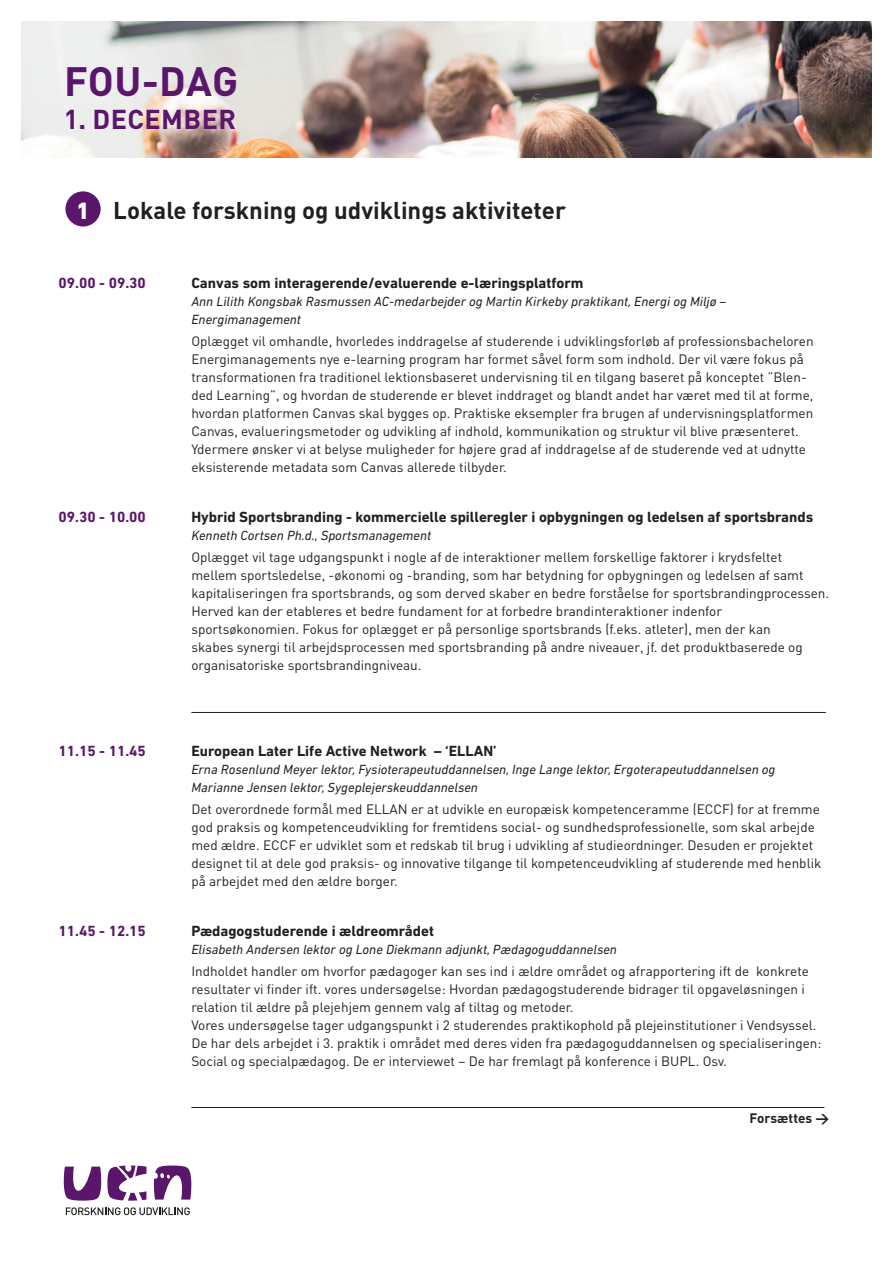
<style>
.page{position:relative;width:893px;height:1263px;background:#fff}
.page>*{position:absolute;margin:0;border:0;box-sizing:border-box;transform-origin:0 0}
.t1{font:700 40.5px "DIN";letter-spacing:.005em;color:#5a166b}
.t2{font:700 27px "DIN";letter-spacing:.015em;color:#5a166b}
.t3{font:700 24px "DIN";color:#231f20}
.t4{font:700 15px "DIN Next LT Pro";color:#231f20}
.t5{font:700 15px "DIN Next LT Pro";color:#5a166b}
.t6{font:13.5px/18px "DIN";color:#231f20}
.t7{font:italic 13.5px/18px "DIN Next LT Pro";color:#231f20}
.t8{font:700 13.5px "DIN";color:#231f20}
.s1{font-family:"DIN Next LT Pro";font-weight:800;color:#fff}
</style>
<div class="page">
<svg style="left:64px;top:1166px;width:37px;height:34px"></svg>
<svg style="left:154px;top:1165px;width:37px;height:34px"></svg>
<svg style="left:107px;top:1165px;width:39px;height:36px"></svg>
<svg style="left:66px;top:1207px;width:124px;height:8px"></svg>
<div style="left:65px;top:191px;width:36px;height:35px;background:#5a166b;border-radius:50%"></div>
<hr style="left:191px;top:712px;width:635px;height:1px;background:#231f20">
<hr style="left:191px;top:1107px;width:633px;height:1px;background:#231f20">
<img style="left:21px;top:21px;width:851px;height:136px">
<h1 class="t1" style="left:64px;top:55px;width:176px">FOU-DAG</h1>
<h2 class="t2" style="left:64px;top:102px;width:174px">1. DECEMBER</h2>
<h3 class="t3" style="left:76px;top:195px;width:491px"><span class="s1">1</span> Lokale forskning og udviklings aktiviteter</h3>
<p class="t5" style="left:58px;top:274px;width:89px">09.00 - 09.30</p>
<p class="t5" style="left:58px;top:508px;width:89px">09.30 - 10.00</p>
<p class="t5" style="left:58px;top:742px;width:89px">11.15 - 11.45</p>
<p class="t5" style="left:58px;top:922px;width:89px">11.45 - 12.15</p>
<p class="t4" style="left:191px;top:274px;width:394px">Canvas som interagerende/evaluerende e-læringsplatform</p>
<p class="t7" style="left:191px;top:292px;width:536px">Ann Lilith Kongsbak Rasmussen AC-medarbejder og Martin Kirkeby praktikant, Energi og Miljø –<br>Energimanagement</p>
<p class="t6" style="left:191px;top:332px;width:624px">Oplægget vil omhandle, hvorledes inddragelse af studerende i udviklingsforløb af professionsbacheloren Energimanagements nye e-learning program har formet såvel form som indhold. Der vil være fokus på transformationen fra traditionel lektionsbaseret undervisning til en tilgang baseret på konceptet ”Blen&shy;ded Learning”, og hvordan de studerende er blevet inddraget og blandt andet har været med til at forme, hvordan platformen Canvas skal bygges op. Praktiske eksempler fra brugen af undervisningsplatformen Canvas, evalueringsmetoder og udvikling af indhold, kommunikation og struktur vil blive præsenteret.<br>Ydermere ønsker vi at belyse muligheder for højere grad af inddragelse af de studerende ved at udnytte eksisterende metadata som Canvas allerede tilbyder.</p>
<p class="t4" style="left:191px;top:508px;width:623px">Hybrid Sportsbranding - kommercielle spilleregler i opbygningen og ledelsen af sportsbrands</p>
<p class="t7" style="left:191px;top:526px;width:241px">Kenneth Cortsen Ph.d., Sportsmanagement</p>
<p class="t6" style="left:191px;top:548px;width:639px">Oplægget vil tage udgangspunkt i nogle af de interaktioner mellem forskellige faktorer i krydsfeltet mellem sportsledelse, -økonomi og -branding, som har betydning for opbygningen og ledelsen af samt kapitaliseringen fra sportsbrands, og som derved skaber en bedre forståelse for sportsbrandingprocessen.<br>Herved kan der etableres et bedre fundament for at forbedre brandinteraktioner indenfor sportsøkonomien. Fokus for oplægget er på personlige sportsbrands (f.eks. atleter), men der kan<br>skabes synergi til arbejdsprocessen med sportsbranding på andre niveauer, jf. det produktbaserede og organisatoriske sportsbrandingniveau.</p>
<p class="t4" style="left:191px;top:742px;width:307px">European Later Life Active Network – ‘ELLAN’</p>
<p class="t7" style="left:191px;top:760px;width:586px">Erna Rosenlund Meyer lektor, Fysioterapeutuddannelsen, Inge Lange lektor, Ergoterapeutuddannelsen og<br>Marianne Jensen lektor, Sygeplejerskeuddannelsen</p>
<p class="t6" style="left:191px;top:800px;width:631px">Det overordnede formål med ELLAN er at udvikle en europæisk kompetenceramme (ECCF) for at fremme god praksis og kompetenceudvikling for fremtidens social- og sundhedsprofessionelle, som skal arbejde med ældre. ECCF er udviklet som et redskab til brug i udvikling af studieordninger. Desuden er projektet designet til at dele god praksis- og innovative tilgange til kompetenceudvikling af studerende med henblik på arbejdet med den ældre borger.</p>
<p class="t4" style="left:191px;top:922px;width:244px">Pædagogstuderende i ældreområdet</p>
<p class="t7" style="left:191px;top:940px;width:427px">Elisabeth Andersen lektor og Lone Diekmann adjunkt, Pædagoguddannelsen</p>
<p class="t6" style="left:191px;top:962px;width:632px">Indholdet handler om hvorfor pædagoger kan ses ind i ældre området og afrapportering ift de konkrete resultater vi finder ift. vores undersøgelse: Hvordan pædagogstuderende bidrager til opgaveløsningen i relation til ældre på plejehjem gennem valg af tiltag og metoder.<br>Vores undersøgelse tager udgangspunkt i 2 studerendes praktikophold på plejeinstitutioner i Vendsyssel.<br>De har dels arbejdet i 3. praktik i området med deres viden fra pædagoguddannelsen og specialiseringen:<br>Social og specialpædagog. De er interviewet – De har fremlagt på konference i BUPL. Osv.</p>
<p class="t8" style="left:750px;top:1110px;width:81px">Forsættes &gt;</p>
</div>
